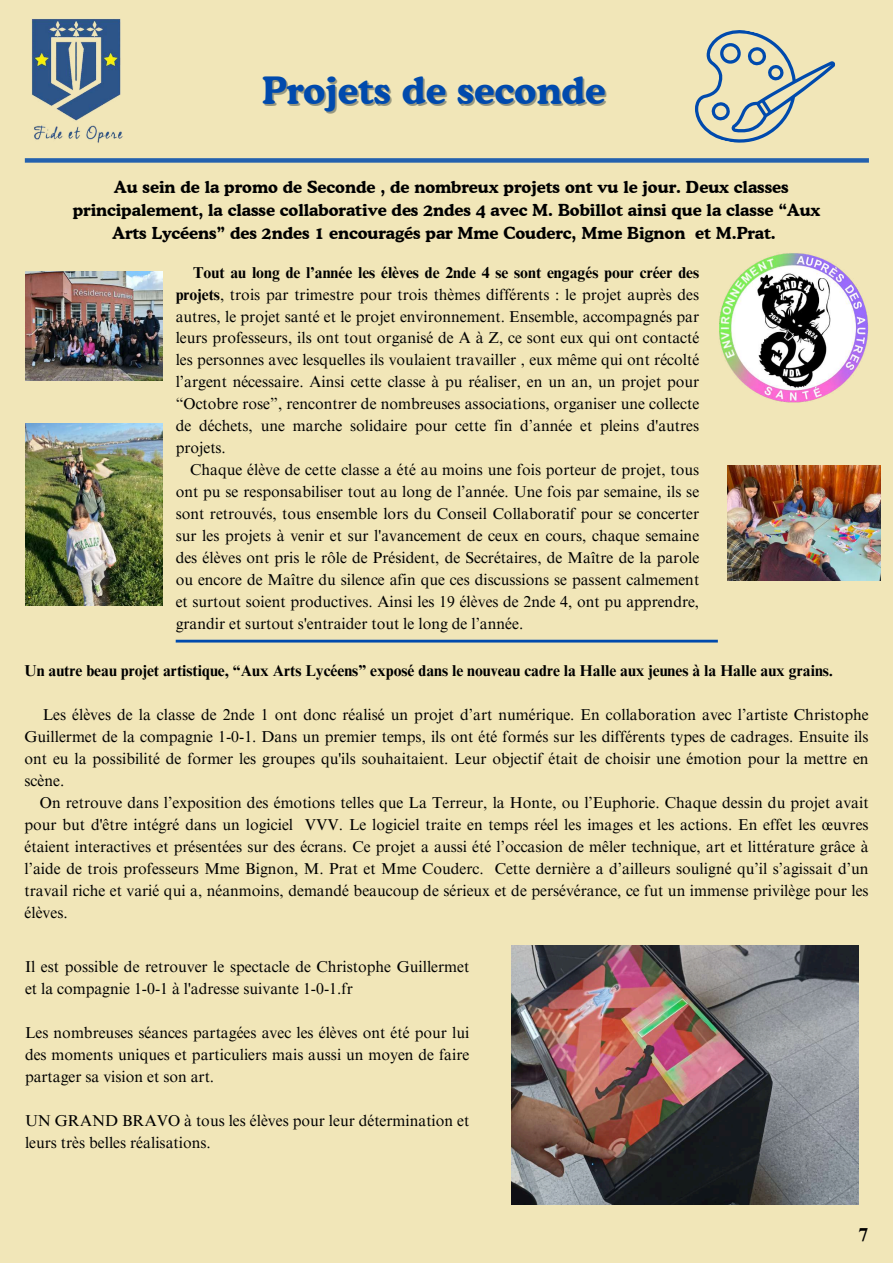
<style>
.page{position:relative;width:893px;height:1263px;background:#f1e6b8}
.page>*{position:absolute;margin:0;border:0;box-sizing:border-box;transform-origin:0 0}
.t1{font:700 37.5px "Cooper BT";color:#004aad}
.t2{font:700 18.75px "Times NRMT Pro";color:#000}
.t3{font:700 16.5px/23.1px "Cooper BT";color:#000;text-align:center}
.t4{font:15.75px/21.9px "Times NRMT Pro";color:#000;text-align:justify}
.t5{font:700 15.75px "Times NRMT Pro";color:#000}
.s1{font-weight:700}
</style>
<div class="page">
<div style="left:25px;top:158px;width:844px;height:5px;background:#2461ae"></div>
<svg style="left:688px;top:30px;width:150px;height:129px"></svg>
<hr style="left:176px;top:640px;width:542px;height:2px;background:#004aad">
<img style="left:727px;top:466px;width:153px;height:114px">
<img style="left:719px;top:253px;width:150px;height:150px">
<img style="left:25px;top:423px;width:137px;height:182px">
<img style="left:25px;top:271px;width:138px;height:110px">
<img style="left:511px;top:946px;width:347px;height:258px">
<img style="left:31px;top:19px;width:90px;height:102px">
<img style="left:34px;top:125px;width:89px;height:18px">
<h1 class="t1" style="left:262px;top:68px;width:345px">Projets de seconde</h1>
<p class="t3" style="left:73px;top:175px;width:749px">Au sein de la promo de Seconde , de nombreux projets ont vu le jour. Deux classes principalement, la classe collaborative des 2ndes 4 avec M. Bobillot ainsi que la classe “Aux<br>Arts Lycéens” des 2ndes 1 encouragés par Mme Couderc, Mme Bignon et M.Prat.</p>
<p class="t4" style="left:176px;top:263px;width:525px;text-indent:17px"><span class="s1">Tout au long de l’année les élèves de 2nde 4 se sont engagés pour créer des projets</span>, trois par trimestre pour trois thèmes différents : le projet auprès des autres, le projet santé et le projet environnement. Ensemble, accompagnés par leurs professeurs, ils ont tout organisé de A à Z, ce sont eux qui ont contacté les personnes avec lesquelles ils voulaient travailler , eux même qui ont récolté l’argent nécessaire. Ainsi cette classe à pu réaliser, en un an, un projet pour “Octobre rose”, rencontrer de nombreuses associations, organiser une collecte de déchets, une marche solidaire pour cette fin d’année et pleins d'autres projets.</p>
<p class="t4" style="left:176px;top:461px;width:525px;text-indent:14px">Chaque élève de cette classe a été au moins une fois porteur de projet, tous ont pu se responsabiliser tout au long de l’année. Une fois par semaine, ils se sont retrouvés, tous ensemble lors du Conseil Collaboratif pour se concerter sur les projets à venir et sur l'avancement de ceux en cours, chaque semaine des élèves ont pris le rôle de Président, de Secrétaires, de Maître de la parole ou encore de Maître du silence afin que ces discussions se passent calmement et surtout soient productives. Ainsi les 19 élèves de 2nde 4, ont pu apprendre, grandir et surtout s'entraider tout le long de l’année.</p>
<p class="t5" style="left:25px;top:665px;width:810px">Un autre beau projet artistique, “Aux Arts Lycéens” exposé dans le nouveau cadre la Halle aux jeunes à la Halle aux grains.</p>
<p class="t4" style="left:25px;top:706px;width:845px;text-indent:18px">Les élèves de la classe de 2nde 1 ont donc réalisé un projet d’art numérique. En collaboration avec l’artiste Christophe Guillermet de la compagnie 1-0-1. Dans un premier temps, ils ont été formés sur les différents types de cadrages. Ensuite ils ont eu la possibilité de former les groupes qu'ils souhaitaient. Leur objectif était de choisir une émotion pour la mettre en scène.</p>
<p class="t4" style="left:25px;top:794px;width:845px;text-indent:15px">On retrouve dans l’exposition des émotions telles que La Terreur, la Honte, ou l’Euphorie. Chaque dessin du projet avait pour but d'être intégré dans un logiciel VVV. Le logiciel traite en temps réel les images et les actions. En effet les œuvres étaient interactives et présentées sur des écrans. Ce projet a aussi été l’occasion de mêler technique, art et littérature grâce à l’aide de trois professeurs Mme Bignon, M. Prat et Mme Couderc. Cette dernière a d’ailleurs souligné qu’il s’agissait d’un travail riche et varié qui a, néanmoins, demandé beaucoup de sérieux et de persévérance, ce fut un immense privilège pour les élèves.</p>
<p class="t4" style="left:25px;top:958px;width:446px">Il est possible de retrouver le spectacle de Christophe Guillermet et la compagnie 1-0-1 à l'adresse suivante 1-0-1.fr</p>
<p class="t4" style="left:25px;top:1024px;width:446px">Les nombreuses séances partagées avec les élèves ont été pour lui des moments uniques et particuliers mais aussi un moyen de faire partager sa vision et son art.</p>
<p class="t4" style="left:25px;top:1111px;width:446px">UN GRAND BRAVO à tous les élèves pour leur détermination et leurs très belles réalisations.</p>
<p class="t2" style="left:859px;top:1227px;width:11px">7</p>
</div>
